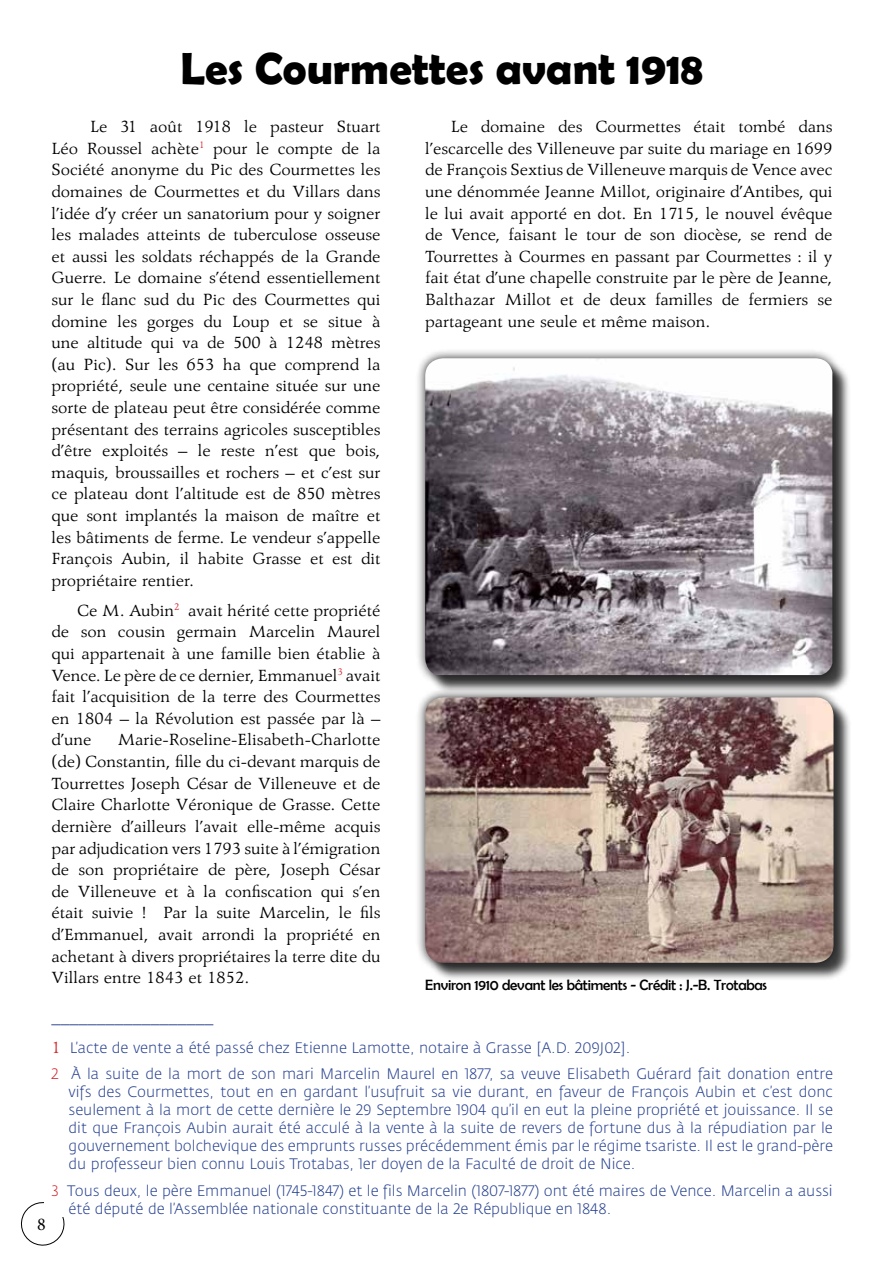
<style>
.page{position:relative;width:893px;height:1263px;background:#fff}
.page>*{position:absolute;margin:0;border:0;box-sizing:border-box;transform-origin:0 0}
.t1{font:700 45px "Berlin Sans FB Demi";color:#000}
.t2{font:18px/21.6px "Agfa Wile Roman Std";color:#000;text-align:justify}
.t3{font:18px "Agfa Wile Roman Std";color:#25408f}
.t4{font:18px "Minion Pro";color:#000}
.t5{font:300 15px/18px "Fedra Sans";color:#25408f}
.t6{font:15px "Berlin Sans FB";letter-spacing:-.015em;color:#000}
.s1{font-family:"Agfa Wile Roman Std";font-weight:400;font-size:18px;color:#d2232a}
.s2{color:#d2232a}
</style>
<div class="page">
<svg style="left:20px;top:1202px;width:45px;height:44px"></svg>
<div style="left:45px;top:1173px;width:43px;height:43px;background:#fff"></div>
<div style="left:427px;top:360px;width:424px;height:334px;background:#000;opacity:.75"></div>
<div style="left:415px;top:348px;width:427px;height:337px;background:#000;opacity:.75"></div>
<img style="left:425px;top:358px;width:407px;height:317px">
<div style="left:427px;top:700px;width:425px;height:281px;background:#000;opacity:.75"></div>
<div style="left:415px;top:687px;width:428px;height:285px;background:#000;opacity:.75"></div>
<img style="left:425px;top:697px;width:408px;height:266px">
<h1 class="t1" style="left:180px;top:43px;width:524px">Les Courmettes avant 1918</h1>
<p class="t2" style="left:52px;top:116px;width:331px;text-indent:38px">Le 31 août 1918 le pasteur Stuart Léo Roussel achète<sup>1</sup> pour le compte de la Société anonyme du Pic des Courmettes les domaines de Courmettes et du Villars dans l’idée d’y créer un sanatorium pour y soigner les malades atteints de tuberculose osseuse et aussi les soldats réchappés de la Grande Guerre. Le domaine s’étend essentiellement sur le flanc sud du Pic des Courmettes qui domine les gorges du Loup et se situe à une altitude qui va de 500 à 1248 mètres (au Pic). Sur les 653 ha que comprend la propriété, seule une centaine située sur une sorte de plateau peut être considérée comme présentant des terrains agricoles susceptibles d’être exploités – le reste n’est que bois, maquis, broussailles et rochers – et c’est sur ce plateau dont l’altitude est de 850 mètres que sont implantés la maison de maître et les bâtiments de ferme. Le vendeur s’appelle François Aubin, il habite Grasse et est dit propriétaire rentier.</p>
<p class="t2" style="left:52px;top:600px;width:331px;text-indent:25px">Ce M. Aubin<sup>2</sup> avait hérité cette propriété de son cousin germain Marcelin Maurel qui appartenait à une famille bien établie à Vence. Le père de ce dernier, Emmanuel<sup>3</sup> avait fait l’acquisition de la terre des Courmettes en 1804 – la Révolution est passée par là – d’une</p>
<p class="t2" style="left:425px;top:116px;width:409px;text-indent:26px">Le domaine des Courmettes était tombé dans l’escarcelle des Villeneuve par suite du mariage en 1699 de François Sextius de Villeneuve marquis de Vence avec une dénommée Jeanne Millot, originaire d’Antibes, qui le lui avait apporté en dot. En 1715, le nouvel évêque de Vence, faisant le tour de son diocèse, se rend de Tourrettes à Courmes en passant par Courmettes : il y fait état d’une chapelle construite par le père de Jeanne, Balthazar Millot et de deux familles de fermiers se partageant une seule et même maison.</p>
<p class="t2" style="left:52px;top:729px;width:331px;text-indent:66px">Marie-Roseline-Elisabeth-Charlotte (de) Constantin, fille du ci-devant marquis de Tourrettes Joseph César de Villeneuve et de Claire Charlotte Véronique de Grasse. Cette dernière d’ailleurs l’avait elle-même acquis par adjudication vers 1793 suite à l’émigration de son propriétaire de père, Joseph César de Villeneuve et à la confiscation qui s’en était suivie ! Par la suite Marcelin, le fils d’Emmanuel, avait arrondi la propriété en achetant à divers propriétaires la terre dite du Villars entre 1843 et 1852.</p>
<p class="t6" style="left:425px;top:976px;width:343px">Environ 1910 devant les bâtiments - Crédit : J.-B. Trotabas</p>
<p class="t3" style="left:52px;top:1007px;width:163px">__________________</p>
<p class="t5" style="left:52px;top:1034px;width:783px;line-height:26.5px"><span class="s1">1</span> L’acte de vente a été passé chez Etienne Lamotte, notaire à Grasse [A.D. 209J02].<br><span class="s2">2</span> à la suite de la mort de son mari Marcelin Maurel en 1877, sa veuve Elisabeth Guérard fait donation entre</p>
<p class="t5" style="left:69px;top:1083px;width:766px;text-align:justify">vifs des Courmettes, tout en en gardant l’usufruit sa vie durant, en faveur de François Aubin et c’est donc seulement à la mort de cette dernière le 29 Septembre 1904 qu’il en eut la pleine propriété et jouissance. Il se dit que François Aubin aurait été acculé à la vente à la suite de revers de fortune dus à la répudiation par le gouvernement bolchevique des emprunts russes précédemment émis par le régime tsariste. Il est le grand-père du professeur bien connu Louis Trotabas, 1er doyen de la Faculté de droit de Nice.</p>
<p class="t5" style="left:69px;top:1182px;width:766px;text-indent:-17px"><span class="s2">3</span> Tous deux, le père Emmanuel (1745-1847) et le fils Marcelin (1807-1877) ont été maires de Vence. Marcelin a aussi été député de l’Assemblée nationale constituante de la 2e République en 1848.</p>
<p class="t4" style="left:37px;top:1212px;width:10px">8</p>
</div>
